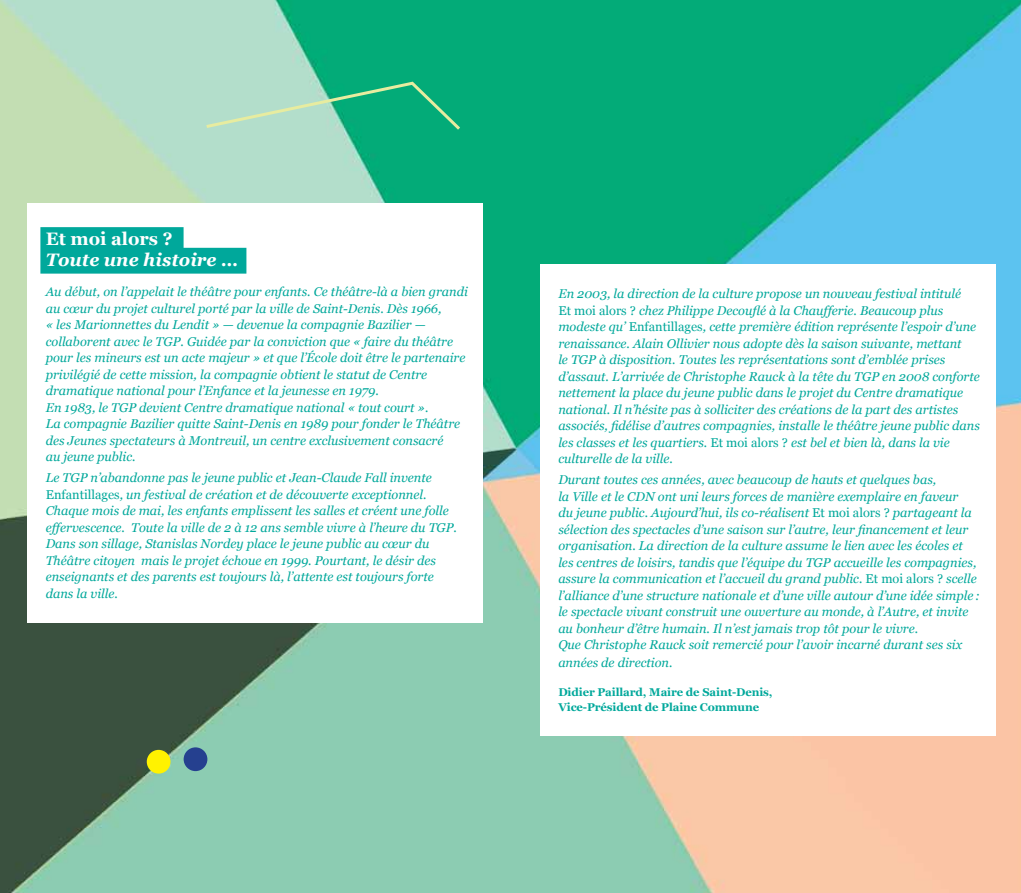
<style>
.page{position:relative;width:1021px;height:893px;background:#fff}
.page>*{position:absolute;margin:0;border:0;box-sizing:border-box;transform-origin:0 0}
.t1{font:italic 700 18px "Georgia";color:#fff}
.t2{font:700 18px "Georgia";color:#fff}
.t3{font:italic 12.75px/16.5px "Georgia";color:#00a89b}
.t4{font:700 11.25px/15px "Georgia";letter-spacing:-.01em;color:#00a89b}
.s1{font-style:normal}
</style>
<div class="page">
<img style="left:0;top:0;width:1020px;height:893px">
<div style="left:540px;top:265px;width:455px;height:471px;background:#fff"></div>
<div style="left:28px;top:203px;width:455px;height:420px;background:#fff"></div>
<svg style="left:40px;top:227px;width:206px;height:47px"></svg>
<div style="left:184px;top:747px;width:23px;height:24px;background:#25408f;border-radius:50%"></div>
<div style="left:147px;top:750px;width:23px;height:24px;background:#fff200;border-radius:50%"></div>
<svg style="left:203px;top:80px;width:260px;height:53px"></svg>
<h1 class="t2" style="left:46px;top:227px;width:128px">Et moi alors ?</h1>
<h1 class="t1" style="left:46px;top:248px;width:194px">Toute une histoire …</h1>
<p class="t3" style="left:46px;top:284px;width:423px">Au début, on l’appelait le théâtre pour enfants. Ce théâtre-là a bien grandi au cœur du projet culturel porté par la ville de Saint-Denis. Dès 1966,<br>« les Marionnettes du Lendit » — devenue la compagnie Bazilier — collaborent avec le TGP. Guidée par la conviction que « faire du théâtre pour les mineurs est un acte majeur » et que l’École doit être le partenaire privilégié de cette mission, la compagnie obtient le statut de Centre dramatique national pour l’Enfance et la jeunesse en 1979.<br>En 1983, le TGP devient Centre dramatique national « tout court ».<br>La compagnie Bazilier quitte Saint-Denis en 1989 pour fonder le Théâtre des Jeunes spectateurs à Montreuil, un centre exclusivement consacré<br>au jeune public.</p>
<p class="t3" style="left:46px;top:470px;width:413px">Le TGP n’abandonne pas le jeune public et Jean-Claude Fall invente <span class="s1">Enfantillages</span>, un festival de création et de découverte exceptionnel.<br>Chaque mois de mai, les enfants emplissent les salles et créent une folle effervescence. Toute la ville de 2 à 12 ans semble vivre à l’heure du TGP.<br>Dans son sillage, Stanislas Nordey place le jeune public au cœur du Théâtre citoyen mais le projet échoue en 1999. Pourtant, le désir des enseignants et des parents est toujours là, l’attente est toujours forte dans la ville.</p>
<p class="t3" style="left:558px;top:285px;width:423px">En 2003, la direction de la culture propose un nouveau festival intitulé<br><span class="s1">Et moi alors ?</span> chez Philippe Decouflé à la Chaufferie. Beaucoup plus modeste qu’ <span class="s1">Enfantillages</span>, cette première édition représente l’espoir d’une renaissance. Alain Ollivier nous adopte dès la saison suivante, mettant<br>le TGP à disposition. Toutes les représentations sont d’emblée prises d’assaut. L’arrivée de Christophe Rauck à la tête du TGP en 2008 conforte nettement la place du jeune public dans le projet du Centre dramatique national. Il n’hésite pas à solliciter des créations de la part des artistes associés, fidélise d’autres compagnies, installe le théâtre jeune public dans les classes et les quartiers. <span class="s1">Et moi alors ?</span> est bel et bien là, dans la vie culturelle de la ville.</p>
<p class="t3" style="left:558px;top:471px;width:423px">Durant toutes ces années, avec beaucoup de hauts et quelques bas,<br>la Ville et le CDN ont uni leurs forces de manière exemplaire en faveur<br>du jeune public. Aujourd’hui, ils co-réalisent <span class="s1">Et moi alors ?</span> partageant la sélection des spectacles d’une saison sur l’autre, leur financement et leur organisation. La direction de la culture assume le lien avec les écoles et les centres de loisirs, tandis que l’équipe du TGP accueille les compagnies, assure la communication et l’accueil du grand public. <span class="s1">Et moi alors ?</span> scelle l’alliance d’une structure nationale et d’une ville autour d’une idée simple : le spectacle vivant construit une ouverture au monde, à l’Autre, et invite au bonheur d’être humain. Il n’est jamais trop tôt pour le vivre.<br>Que Christophe Rauck soit remercié pour l’avoir incarné durant ses six</p>
<p class="t3" style="left:558px;top:654px;width:116px">années de direction.</p>
<p class="t4" style="left:558px;top:684px;width:216px">Didier Paillard, Maire de Saint-Denis,<br>Vice-Président de Plaine Commune</p>
</div>
